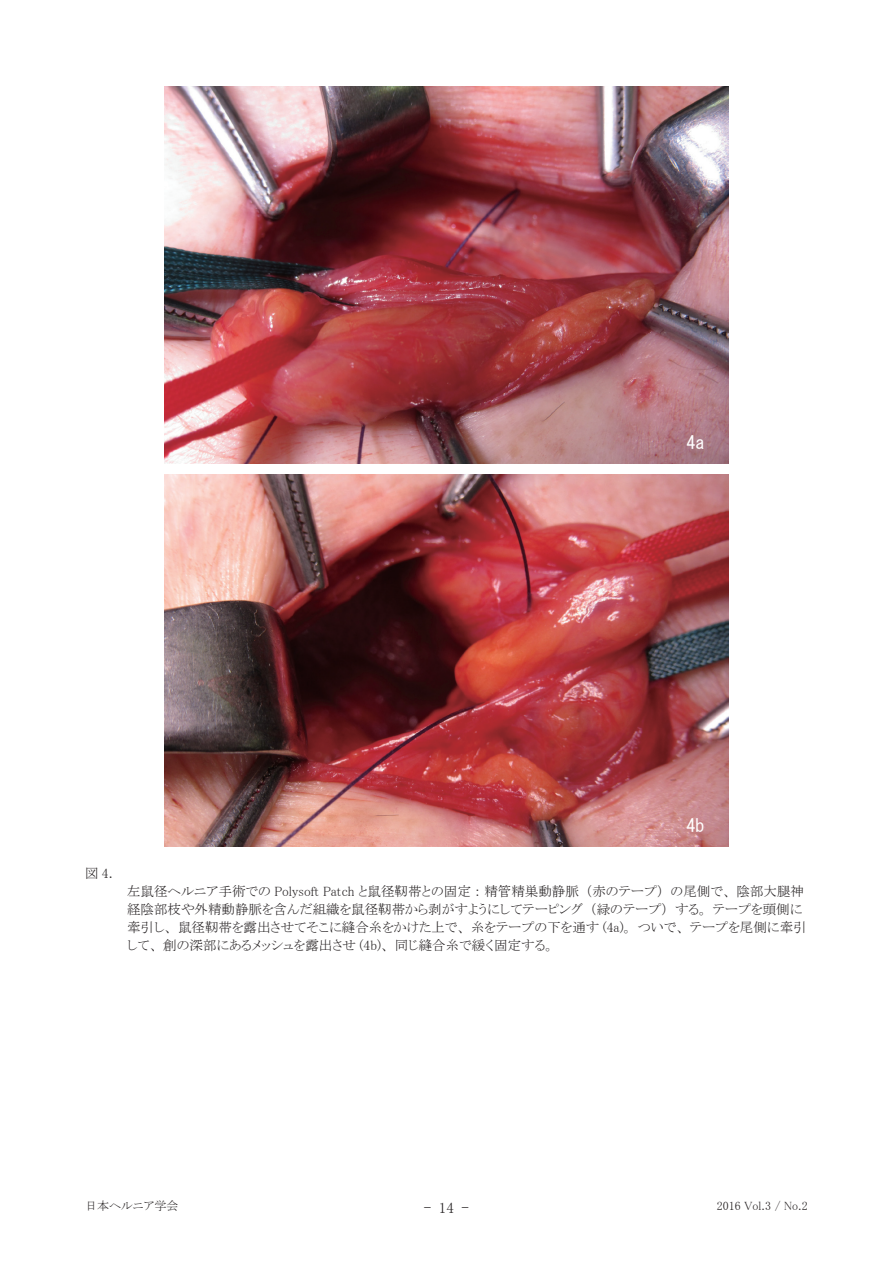
<style>
.page{position:relative;width:893px;height:1263px;background:#fff}
.page>*{position:absolute;margin:0;border:0;box-sizing:border-box;transform-origin:0 0}
.t1{font:18px "MS Gothic";color:#fff}
.t2{font:15px "MS Mincho";color:#231f20}
.t3{font:13.5px/18px "MS P Mincho";color:#231f20}
.t4{font:12px "MS P Mincho";color:#231f20}
</style>
<div class="page">
<img style="left:164px;top:86px;width:564px;height:377px">
<img style="left:164px;top:475px;width:564px;height:372px">
<h1 class="t1" style="left:686px;top:433px;width:19px">4a</h1>
<p class="t3" style="left:85px;top:864px;width:29px">図 4.</p>
<h1 class="t1" style="left:686px;top:817px;width:19px">4b</h1>
<p class="t3" style="left:127px;top:882px;width:681px">左鼠径ヘルニア手術での Polysoft Patch と鼠径靭帯との固定：精管精巣動静脈（赤のテープ）の尾側で、陰部大腿神経陰部枝や外精動静脈を含んだ組織を鼠径靭帯から剥がすようにしてテーピング（緑のテープ）する。テープを頭側に牽引し、鼠径靭帯を露出させてそこに縫合糸をかけた上で、糸をテープの下を通す (4a)。ついで、テープを尾側に牽引して、創の深部にあるメッシュを露出させ (4b)、同じ縫合糸で緩く固定する。</p>
<p class="t4" style="left:85px;top:1200px;width:95px">日本ヘルニア学会</p>
<p class="t2" style="left:424px;top:1200px;width:46px">- 14 -</p>
<p class="t4" style="left:717px;top:1200px;width:93px">2016 Vol.3 / No.2</p>
</div>
